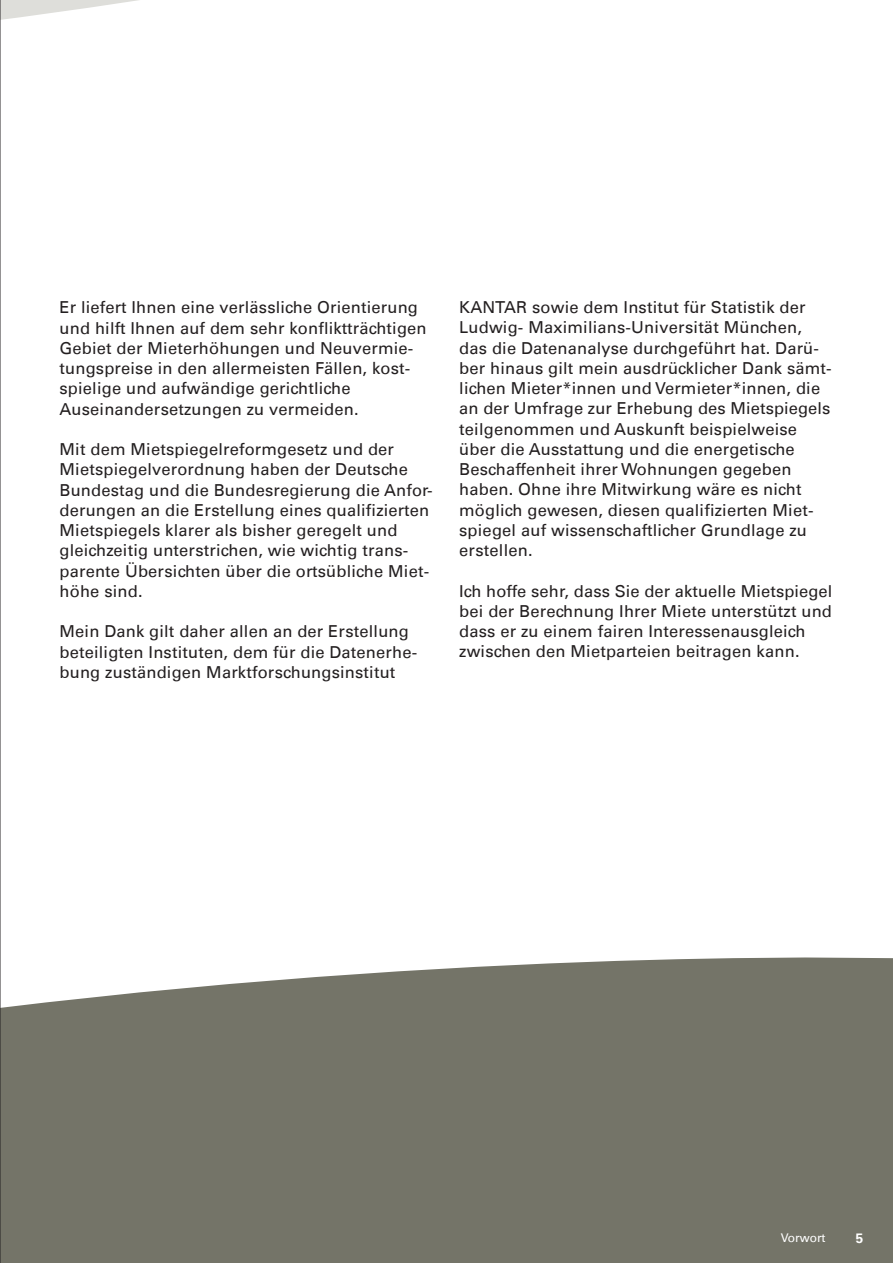
<style>
.page{position:relative;width:893px;height:1263px;background:#fff}
.page>*{position:absolute;margin:0;border:0;box-sizing:border-box;transform-origin:0 0}
.t1{font:16.5px/20.2px "Univers LT";letter-spacing:.01em;color:#231f20}
.t2{font:700 13.5px "Univers LT";color:#fff}
.t3{font:12px "Univers LT";color:#fff}
</style>
<div class="page">
<div style="left:1px;top:957px;width:892px;height:306px;background:#747468"></div>
<svg style="left:1px;top:0;width:138px;height:20px"></svg>
<hr style="left:0;top:0;width:1px;height:1263px;background:#231f20">
<p class="t1" style="left:60px;top:299px;width:369px">Er liefert Ihnen eine verlässliche Orientierung und hilft Ihnen auf dem sehr konfliktträchtigen Gebiet der Mieterhöhungen und Neuvermie&shy;tungspreise in den allermeisten Fällen, kost&shy;spielige und aufwändige gerichtliche Auseinandersetzungen zu vermeiden.</p>
<p class="t1" style="left:60px;top:441px;width:375px">Mit dem Mietspiegelreformgesetz und der Mietspiegelverordnung haben der Deutsche Bundestag und die Bundesregierung die Anfor&shy;derungen an die Erstellung eines qualifizierten Mietspiegels klarer als bisher geregelt und gleichzeitig unterstrichen, wie wichtig trans&shy;parente Übersichten über die ortsübliche Miet&shy;höhe sind.</p>
<p class="t1" style="left:60px;top:623px;width:359px">Mein Dank gilt daher allen an der Erstellung beteiligten Instituten, dem für die Datenerhe&shy;bung zuständigen Marktforschungsinstitut</p>
<p class="t1" style="left:459px;top:299px;width:374px">KANTAR sowie dem Institut für Statistik der Ludwig- Maximilians-Universität München, das die Datenanalyse durchgeführt hat. Darü&shy;ber hinaus gilt mein ausdrücklicher Dank sämt&shy;lichen Mieter*innen und Vermieter*innen, die an der Umfrage zur Erhebung des Mietspiegels teilgenommen und Auskunft beispielweise über die Ausstattung und die energetische Beschaffenheit ihrer Wohnungen gegeben haben. Ohne ihre Mitwirkung wäre es nicht möglich gewesen, diesen qualifizierten Miet&shy;spiegel auf wissenschaftlicher Grundlage zu erstellen.</p>
<p class="t1" style="left:459px;top:582px;width:375px">Ich hoffe sehr, dass Sie der aktuelle Mietspiegel bei der Berechnung Ihrer Miete unterstützt und dass er zu einem fairen Interessenausgleich zwischen den Mietparteien beitragen kann.</p>
<p class="t3" style="left:781px;top:1233px;width:46px">Vorwort</p>
<p class="t2" style="left:856px;top:1230px;width:9px">5</p>
</div>
